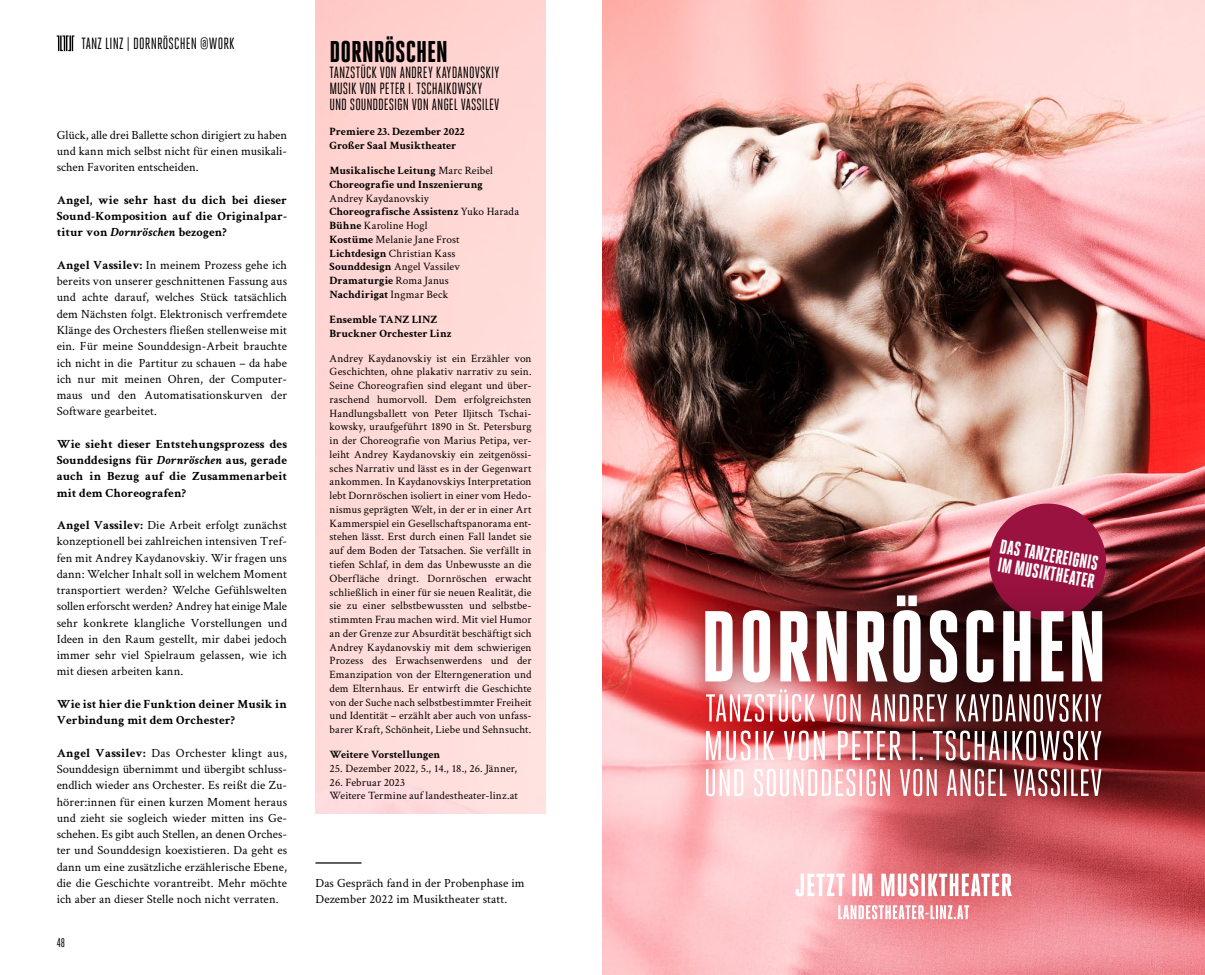
<style>
.page{position:relative;width:1205px;height:975px;background:#fff}
.page>*{position:absolute;margin:0;border:0;box-sizing:border-box;transform-origin:0 0}
.FOYER5_KASTEN_Stückt{font:800 30px "Heroic Condensed";letter-spacing:-.005em;color:#000}
.t1{font:800 20px "Heroic Condensed";color:#fff}
.FOYER5_KASTEN_Stückt-2{font:16.25px/16.2px "Heroic Condensed";letter-spacing:.005em;color:#000}
.FOYER5_FLIESSTEXT{font:12.5px/16.2px "Crimson Text";letter-spacing:.01em;color:#000;text-align:justify}
.FOYER5_FLIESSTEXT-2{font:700 12.5px/16.2px "Crimson Text";letter-spacing:.01em;color:#000;text-align:justify}
.FOYER_ZITAT{font:12.5px/16.2px "Crimson Text";letter-spacing:.01em;color:#000}
.t2{font:12.5px "Heroic Condensed";color:#000}
.Fliesstext{font:11.25px/13.8px "Crimson Text";letter-spacing:.01em;color:#000;text-align:justify}
.Fliesstext-2{font:700 11.25px/13.8px "Crimson Text";color:#000}
.s1{font-style:italic}
.s2{font-weight:700}
.s3{font-weight:400}
</style>
<div class="page">
<img style="left:602px;top:0;width:603px;height:974px">
<hr style="left:315px;top:862px;width:46px;height:1px;background:#000">
<div style="left:674px;top:564px;width:460px;height:148px;background:#000;opacity:.4"></div>
<img style="left:705px;top:499px;width:406px;height:183px">
<svg style="left:706px;top:768px;width:395px;height:28px"></svg>
<img style="left:706px;top:730px;width:395px;height:30px">
<svg style="left:706px;top:689px;width:395px;height:32px"></svg>
<svg style="left:838px;top:905px;width:131px;height:14px"></svg>
<svg style="left:795px;top:873px;width:217px;height:23px"></svg>
<svg style="left:57px;top:35px;width:17px;height:16px"></svg>
<p class="FOYER5_KASTEN_Stückt-2" style="left:81px;top:36px;width:155px">TANZ LINZ | DORNRÖSCHEN @WORK</p>
<p class="FOYER5_FLIESSTEXT" style="left:57px;top:126px;width:232px">Glück, alle drei Ballette schon dirigiert zu haben und kann mich selbst nicht für einen musikali&shy;schen Favoriten entscheiden.</p>
<p class="FOYER5_FLIESSTEXT-2" style="left:57px;top:191px;width:232px">Angel, wie sehr hast du dich bei dieser Sound-Komposition auf die Originalpar&shy;titur von <span class="s1">Dornröschen</span> bezogen?</p>
<p class="FOYER5_FLIESSTEXT" style="left:57px;top:256px;width:232px"><span class="s2">Angel Vassilev:</span> In meinem Prozess gehe ich bereits von unserer geschnittenen Fassung aus und achte darauf, welches Stück tatsächlich dem Nächsten folgt. Elektronisch verfremdete Klänge des Orchesters fließen stellenweise mit ein. Für meine Sounddesign-Arbeit brauchte ich nicht in die Partitur zu schauen – da habe ich nur mit meinen Ohren, der Computer&shy;maus und den Automatisationskurven der Software gearbeitet.</p>
<p class="FOYER5_FLIESSTEXT-2" style="left:57px;top:434px;width:232px">Wie sieht dieser Entstehungsprozess des Sounddesigns für <span class="s1">Dornröschen</span> aus, gerade auch in Bezug auf die Zusammenarbeit mit dem Choreografen?</p>
<p class="FOYER5_FLIESSTEXT" style="left:57px;top:516px;width:232px"><span class="s2">Angel Vassilev:</span> Die Arbeit erfolgt zunächst konzeptionell bei zahlreichen intensiven Tref&shy;fen mit Andrey Kaydanovskiy. Wir fragen uns dann: Welcher Inhalt soll in welchem Moment transportiert werden? Welche Gefühlswelten sollen erforscht werden? Andrey hat einige Male sehr konkrete klangliche Vorstellungen und Ideen in den Raum gestellt, mir dabei jedoch immer sehr viel Spielraum gelassen, wie ich mit diesen arbeiten kann.</p>
<p class="FOYER5_FLIESSTEXT-2" style="left:57px;top:694px;width:232px">Wie ist hier die Funktion deiner Musik in<br>Verbindung mit dem Orchester?</p>
<p class="FOYER5_FLIESSTEXT" style="left:57px;top:744px;width:232px"><span class="s2">Angel Vassilev:</span> Das Orchester klingt aus, Sounddesign übernimmt und übergibt schluss&shy;endlich wieder ans Orchester. Es reißt die Zu&shy;hörer:innen für einen kurzen Moment heraus und zieht sie sogleich wieder mitten ins Ge&shy;schehen. Es gibt auch Stellen, an denen Orches&shy;ter und Sounddesign koexistieren. Da geht es dann um eine zusätzliche erzählerische Ebene, die die Geschichte vorantreibt. Mehr möchte ich aber an dieser Stelle noch nicht verraten.</p>
<p class="t2" style="left:57px;top:935px;width:10px">48</p>
<p class="FOYER5_KASTEN_Stückt" style="left:330px;top:35px;width:120px">DORNRÖSCHEN</p>
<p class="FOYER5_KASTEN_Stückt-2" style="left:330px;top:64px;width:171px">TANZSTÜCK VON ANDREY KAYDANOVSKIY</p>
<p class="FOYER5_KASTEN_Stückt-2" style="left:330px;top:80px;width:171px">MUSIK VON PETER I. TSCHAIKOWSKY<br>UND SOUNDDESIGN VON ANGEL VASSILEV</p>
<p class="Fliesstext-2" style="left:330px;top:124px;width:137px">Premiere 23. Dezember 2022<br>Großer Saal Musiktheater</p>
<p class="Fliesstext-2" style="left:330px;top:163px;width:165px">Musikalische Leitung <span class="s3">Marc Reibel</span></p>
<p class="Fliesstext-2" style="left:330px;top:176px;width:155px">Choreografie und Inszenierung</p>
<p class="Fliesstext" style="left:330px;top:191px;width:101px">Andrey Kaydanovskiy</p>
<p class="Fliesstext-2" style="left:330px;top:204px;width:191px">Choreografische Assistenz <span class="s3">Yuko Harada</span></p>
<p class="Fliesstext" style="left:330px;top:218px;width:100px"><span class="s2">Bühne</span> Karoline Hogl</p>
<p class="Fliesstext" style="left:330px;top:232px;width:131px"><span class="s2">Kostüme</span> Melanie Jane Frost</p>
<p class="Fliesstext" style="left:330px;top:246px;width:127px"><span class="s2">Lichtdesign</span> Christian Kass</p>
<p class="Fliesstext" style="left:330px;top:259px;width:132px"><span class="s2">Sounddesign</span> Angel Vassilev</p>
<p class="Fliesstext-2" style="left:330px;top:273px;width:121px">Dramaturgie <span class="s3">Roma Janus</span></p>
<p class="Fliesstext-2" style="left:330px;top:286px;width:120px">Nachdirigat <span class="s3">Ingmar Beck</span></p>
<p class="Fliesstext-2" style="left:330px;top:311px;width:109px">Ensemble TANZ LINZ</p>
<p class="Fliesstext-2" style="left:330px;top:325px;width:124px">Bruckner Orchester Linz</p>
<p class="Fliesstext" style="left:330px;top:351px;width:203px">Andrey Kaydanovskiy ist ein Erzähler von Geschichten, ohne plakativ narrativ zu sein.<br>Seine Choreografien sind elegant und über&shy;raschend humorvoll. Dem erfolgreichsten Handlungsballett von Peter Iljitsch Tschai&shy;kowsky, uraufgeführt 1890 in St. Petersburg in der Choreografie von Marius Petipa, ver&shy;leiht Andrey Kaydanovskiy ein zeitgenössi&shy;sches Narrativ und lässt es in der Gegenwart ankommen. In Kaydanovskiys Interpretation lebt Dornröschen isoliert in einer vom Hedo&shy;nismus geprägten Welt, in der er in einer Art Kammerspiel ein Gesellschaftspanorama ent&shy;stehen lässt. Erst durch einen Fall landet sie auf dem Boden der Tatsachen. Sie verfällt in tiefen Schlaf, in dem das Unbewusste an die Oberfläche dringt. Dornröschen erwacht schließlich in einer für sie neuen Realität, die sie zu einer selbstbewussten und selbstbe&shy;stimmten Frau machen wird. Mit viel Humor an der Grenze zur Absurdität beschäftigt sich Andrey Kaydanovskiy mit dem schwierigen Prozess des Erwachsenwerdens und der Emanzipation von der Elterngeneration und dem Elternhaus. Er entwirft die Geschichte von der Suche nach selbstbestimmter Freiheit und Identität – erzählt aber auch von unfass&shy;barer Kraft, Schönheit, Liebe und Sehnsucht.</p>
<p class="Fliesstext-2" style="left:330px;top:746px;width:112px">Weitere Vorstellungen</p>
<p class="Fliesstext" style="left:330px;top:760px;width:189px">25. Dezember 2022, 5., 14., 18., 26. Jänner,</p>
<p class="Fliesstext" style="left:330px;top:774px;width:77px">26. Februar 2023</p>
<p class="Fliesstext" style="left:330px;top:788px;width:190px">Weitere Termine auf landestheater-linz.at</p>
<p class="FOYER_ZITAT" style="left:315px;top:874px;width:211px">Das Gespräch fand in der Probenphase im<br>Dezember 2022 im Musiktheater statt.</p>
<p class="t1" style="left:1002px;top:535px;width:101px;rotate:10deg">DAS TANZEREIGNIS</p>
<p class="t1" style="left:1000px;top:553px;width:99px;rotate:10deg">IM MUSIKTHEATER</p>
</div>
